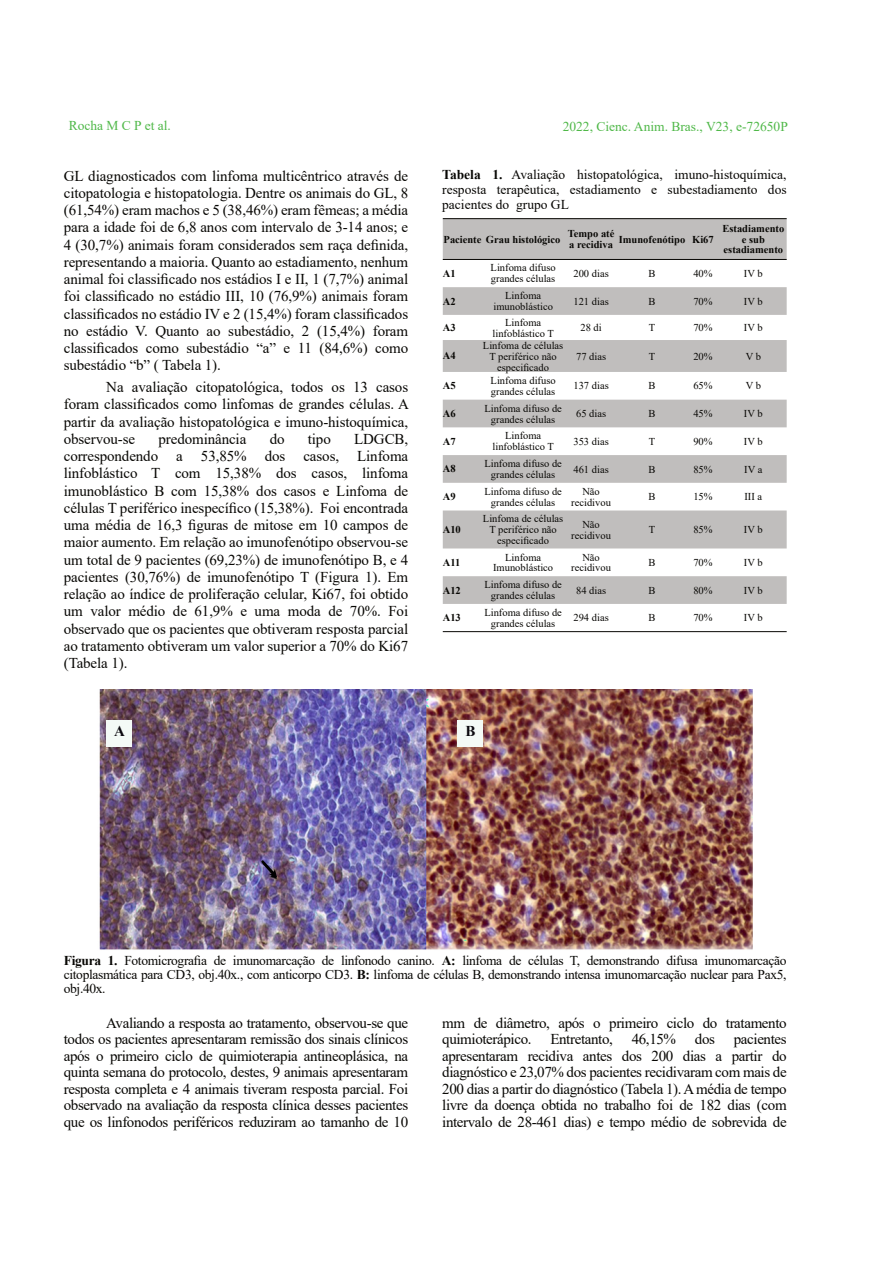
<style>
.page{position:relative;width:893px;height:1263px;background:#fff}
.page>*{position:absolute;margin:0;border:0;box-sizing:border-box;transform-origin:0 0}
.t1{font:15px/17.2px "Times New Roman";letter-spacing:-.025em;color:#080704;text-align:justify}
.t2{font:15px "Times New Roman";letter-spacing:-.005em;color:#080704}
.t3{font:700 15px "Times New Roman";color:#0c0a10}
.t4{font:13.5px/14.9px "Times New Roman";letter-spacing:-.015em;color:#080704;text-align:justify}
.t5{font:13.5px "Times New Roman";color:#4fb848}
.t6{font:10.5px/10.9px "Times New Roman";color:#080704;text-align:center}
.t7{font:700 10.5px/10.9px "Times New Roman";color:#080704}
.s1{font-weight:700}
</style>
<div class="page">
<svg style="left:443px;top:219px;width:344px;height:385px;fill:#c0bebd"></svg>
<hr style="left:443px;top:218px;width:344px;height:1px;background:#080704">
<hr style="left:443px;top:259px;width:344px;height:1px;background:#080704">
<hr style="left:443px;top:631px;width:344px;height:1px;background:#080704">
<img style="left:99px;top:690px;width:654px;height:260px">
<svg style="left:260px;top:859px;width:17px;height:18px"></svg>
<div style="left:106px;top:720px;width:26px;height:27px;background:#f4faf6"></div>
<div style="left:458px;top:720px;width:25px;height:27px;background:#f4faf6"></div>
<p class="t5" style="left:69px;top:121px;width:104px">Rocha M C P et al.</p>
<p class="t5" style="left:563px;top:122px;width:227px">2022, Cienc. Anim. Bras., V23, e-72650P</p>
<p class="t1" style="left:64px;top:168px;width:346px">GL diagnosticados com linfoma multicêntrico através de citopatologia e histopatologia. Dentre os animais do GL, 8 (61,54%) eram machos e 5 (38,46%) eram fêmeas; a média para a idade foi de 6,8 anos com intervalo de 3-14 anos; e 4 (30,7%) animais foram considerados sem raça definida, representando a maioria. Quanto ao estadiamento, nenhum animal foi classificado nos estádios I e II, 1 (7,7%) animal foi classificado no estádio III, 10 (76,9%) animais foram classificados no estádio IV e 2 (15,4%) foram classificados no estádio V. Quanto ao subestádio, 2 (15,4%) foram classificados como subestádio “a” e 11 (84,6%) como subestádio “b” ( Tabela 1).</p>
<p class="t1" style="left:64px;top:380px;width:347px;text-indent:43px">Na avaliação citopatológica, todos os 13 casos foram classificados como linfomas de grandes células. A partir da avaliação histopatológica e imuno-histoquímica, observou-se</p>
<p class="t4" style="left:442px;top:169px;width:346px"><span class="s1">Tabela 1.</span> Avaliação histopatológica, imuno-histoquímica, resposta terapêutica, estadiamento e subestadiamento dos pacientes do grupo GL</p>
<p class="t7" style="left:444px;top:235px;width:118px">Paciente Grau histológico</p>
<p class="t7" style="left:568px;top:229px;width:48px">Tempo até a recidiva</p>
<p class="t7" style="left:619px;top:235px;width:96px">Imunofenótipo Ki67</p>
<p class="t7" style="left:722px;top:224px;width:63px;text-align:center">Estadiamento e sub estadiamento</p>
<p class="t7" style="left:443px;top:269px;width:14px">A1</p>
<p class="t6" style="left:491px;top:263px;width:67px;text-align:left">Linfoma difuso grandes células</p>
<p class="t6" style="left:573px;top:269px;width:37px">200 dias</p>
<p class="t6" style="left:648px;top:269px;width:9px">B</p>
<p class="t6" style="left:693px;top:269px;width:21px">40%</p>
<p class="t6" style="left:744px;top:269px;width:20px">IV b</p>
<p class="t7" style="left:443px;top:297px;width:14px">A2</p>
<p class="t6" style="left:493px;top:291px;width:61px">Linfoma imunoblástico</p>
<p class="t6" style="left:573px;top:297px;width:37px">121 dias</p>
<p class="t6" style="left:648px;top:297px;width:9px">B</p>
<p class="t6" style="left:693px;top:297px;width:21px">70%</p>
<p class="t6" style="left:744px;top:297px;width:20px">IV b</p>
<p class="t7" style="left:443px;top:323px;width:14px">A3</p>
<p class="t6" style="left:492px;top:318px;width:63px">Linfoma linfoblástico T</p>
<p class="t6" style="left:580px;top:323px;width:23px">28 di</p>
<p class="t6" style="left:649px;top:323px;width:8px">T</p>
<p class="t6" style="left:693px;top:323px;width:21px">70%</p>
<p class="t6" style="left:744px;top:323px;width:20px">IV b</p>
<p class="t7" style="left:443px;top:352px;width:14px">A4</p>
<p class="t6" style="left:483px;top:341px;width:82px">Linfoma de células<br>T periférico não especificado</p>
<p class="t6" style="left:576px;top:352px;width:32px">77 dias</p>
<p class="t6" style="left:649px;top:352px;width:8px">T</p>
<p class="t6" style="left:693px;top:352px;width:21px">20%</p>
<p class="t6" style="left:746px;top:352px;width:17px">Vb</p>
<p class="t7" style="left:443px;top:381px;width:14px">A5</p>
<p class="t6" style="left:491px;top:376px;width:67px;text-align:left">Linfoma difuso grandes células</p>
<p class="t6" style="left:573px;top:381px;width:37px">137 dias</p>
<p class="t6" style="left:648px;top:381px;width:9px">B</p>
<p class="t6" style="left:693px;top:381px;width:21px">65%</p>
<p class="t6" style="left:746px;top:381px;width:17px">Vb</p>
<p class="t7" style="left:443px;top:409px;width:14px">A6</p>
<p class="t6" style="left:484px;top:404px;width:79px">Linfoma difuso de grandes células</p>
<p class="t6" style="left:576px;top:409px;width:32px">65 dias</p>
<p class="t6" style="left:648px;top:409px;width:9px">B</p>
<p class="t6" style="left:693px;top:409px;width:21px">45%</p>
<p class="t6" style="left:744px;top:409px;width:20px">IV b</p>
<p class="t7" style="left:443px;top:437px;width:14px">A7</p>
<p class="t6" style="left:492px;top:431px;width:63px">Linfoma linfoblástico T</p>
<p class="t6" style="left:573px;top:437px;width:37px">353 dias</p>
<p class="t6" style="left:649px;top:437px;width:8px">T</p>
<p class="t6" style="left:693px;top:437px;width:21px">90%</p>
<p class="t6" style="left:744px;top:437px;width:20px">IV b</p>
<p class="t7" style="left:443px;top:464px;width:14px">A8</p>
<p class="t6" style="left:484px;top:459px;width:79px">Linfoma difuso de grandes células</p>
<p class="t6" style="left:573px;top:465px;width:37px">461 dias</p>
<p class="t6" style="left:648px;top:465px;width:9px">B</p>
<p class="t6" style="left:693px;top:465px;width:21px">85%</p>
<p class="t6" style="left:744px;top:465px;width:20px">IV a</p>
<p class="t7" style="left:443px;top:492px;width:14px">A9</p>
<p class="t6" style="left:484px;top:487px;width:79px">Linfoma difuso de grandes células</p>
<p class="t6" style="left:571px;top:487px;width:41px">Não recidivou</p>
<p class="t6" style="left:648px;top:492px;width:9px">B</p>
<p class="t6" style="left:693px;top:492px;width:21px">15%</p>
<p class="t6" style="left:744px;top:492px;width:19px">III a</p>
<p class="t7" style="left:443px;top:525px;width:20px">A10</p>
<p class="t6" style="left:483px;top:514px;width:82px">Linfoma de células<br>T periférico não especificado</p>
<p class="t6" style="left:571px;top:520px;width:41px">Não recidivou</p>
<p class="t6" style="left:649px;top:525px;width:8px">T</p>
<p class="t6" style="left:693px;top:525px;width:21px">85%</p>
<p class="t6" style="left:744px;top:525px;width:20px">IV b</p>
<p class="t7" style="left:443px;top:558px;width:19px">A11</p>
<p class="t6" style="left:493px;top:552px;width:62px">Linfoma<br>Imunoblástico</p>
<p class="t6" style="left:571px;top:552px;width:41px">Não recidivou</p>
<p class="t6" style="left:648px;top:558px;width:9px">B</p>
<p class="t6" style="left:693px;top:558px;width:21px">70%</p>
<p class="t6" style="left:744px;top:558px;width:20px">IV b</p>
<p class="t7" style="left:443px;top:586px;width:20px">A12</p>
<p class="t6" style="left:484px;top:580px;width:79px">Linfoma difuso de grandes células</p>
<p class="t6" style="left:576px;top:586px;width:32px">84 dias</p>
<p class="t6" style="left:648px;top:586px;width:9px">B</p>
<p class="t6" style="left:693px;top:586px;width:21px">80%</p>
<p class="t6" style="left:744px;top:586px;width:20px">IV b</p>
<p class="t7" style="left:443px;top:613px;width:20px">A13</p>
<p class="t6" style="left:484px;top:608px;width:79px">Linfoma difuso de grandes células</p>
<p class="t6" style="left:573px;top:613px;width:37px">294 dias</p>
<p class="t6" style="left:648px;top:613px;width:9px">B</p>
<p class="t6" style="left:693px;top:613px;width:21px">70%</p>
<p class="t6" style="left:744px;top:613px;width:20px">IV b</p>
<p class="t2" style="left:158px;top:433px;width:89px">predominância</p>
<p class="t1" style="left:270px;top:432px;width:16px">do</p>
<p class="t1" style="left:308px;top:432px;width:25px">tipo</p>
<p class="t1" style="left:64px;top:432px;width:346px;text-indent:290px">LDGCB, correspondendo a 53,85% dos casos, Linfoma linfoblástico T com 15,38% dos casos, linfoma imunoblástico B com 15,38% dos casos e Linfoma de células T periférico inespecífico (15,38%). Foi encontrada uma média de 16,3 figuras de mitose em 10 campos de maior aumento. Em relação ao imunofenótipo observou-se um total de 9 pacientes (69,23%) de imunofenótipo B, e 4 pacientes (30,76%) de imunofenótipo T (Figura 1). Em relação ao índice de proliferação celular, Ki67, foi obtido um valor médio de 61,9% e uma moda de 70%. Foi observado que os pacientes que obtiveram resposta parcial ao tratamento obtiveram um valor superior a 70% do Ki67 (Tabela 1).</p>
<p class="t3" style="left:114px;top:726px;width:12px">A</p>
<p class="t3" style="left:465px;top:726px;width:12px">B</p>
<p class="t4" style="left:64px;top:954px;width:724px;line-height:14.1px"><span class="s1">Figura 1.</span> Fotomicrografia de imunomarcação de linfonodo canino. <span class="s1">A:</span> linfoma de células T, demonstrando difusa imunomarcação citoplasmática para CD3, obj.40x., com anticorpo CD3. <span class="s1">B:</span> linfoma de células B, demonstrando intensa imunomarcação nuclear para Pax5, obj.40x.</p>
<p class="t1" style="left:64px;top:1016px;width:346px;line-height:16.5px;text-indent:43px">Avaliando a resposta ao tratamento, observou-se que todos os pacientes apresentaram remissão dos sinais clínicos após o primeiro ciclo de quimioterapia antineoplásica, na quinta semana do protocolo, destes, 9 animais apresentaram resposta completa e 4 animais tiveram resposta parcial. Foi observado na avaliação da resposta clínica desses pacientes que os linfonodos periféricos reduziram ao tamanho de 10</p>
<p class="t1" style="left:442px;top:1016px;width:346px;line-height:16.5px">mm de diâmetro, após o primeiro ciclo do tratamento quimioterápico.</p>
<p class="t1" style="left:442px;top:1033px;width:346px;line-height:16.5px;text-indent:292px">pacientes apresentaram recidiva antes dos 200 dias a partir do diagnóstico e 23,07% dos pacientes recidivaram com mais de 200 dias a partir do diagnóstico (Tabela 1). Amédia de tempo livre da doença obtida no trabalho foi de 182 dias (com intervalo de 28-461 dias) e tempo médio de sobrevida de</p>
<p class="t1" style="left:550px;top:1032px;width:64px">Entretanto,</p>
<p class="t1" style="left:632px;top:1032px;width:46px">46,15%</p>
<p class="t1" style="left:695px;top:1032px;width:22px">dos</p>
</div>
